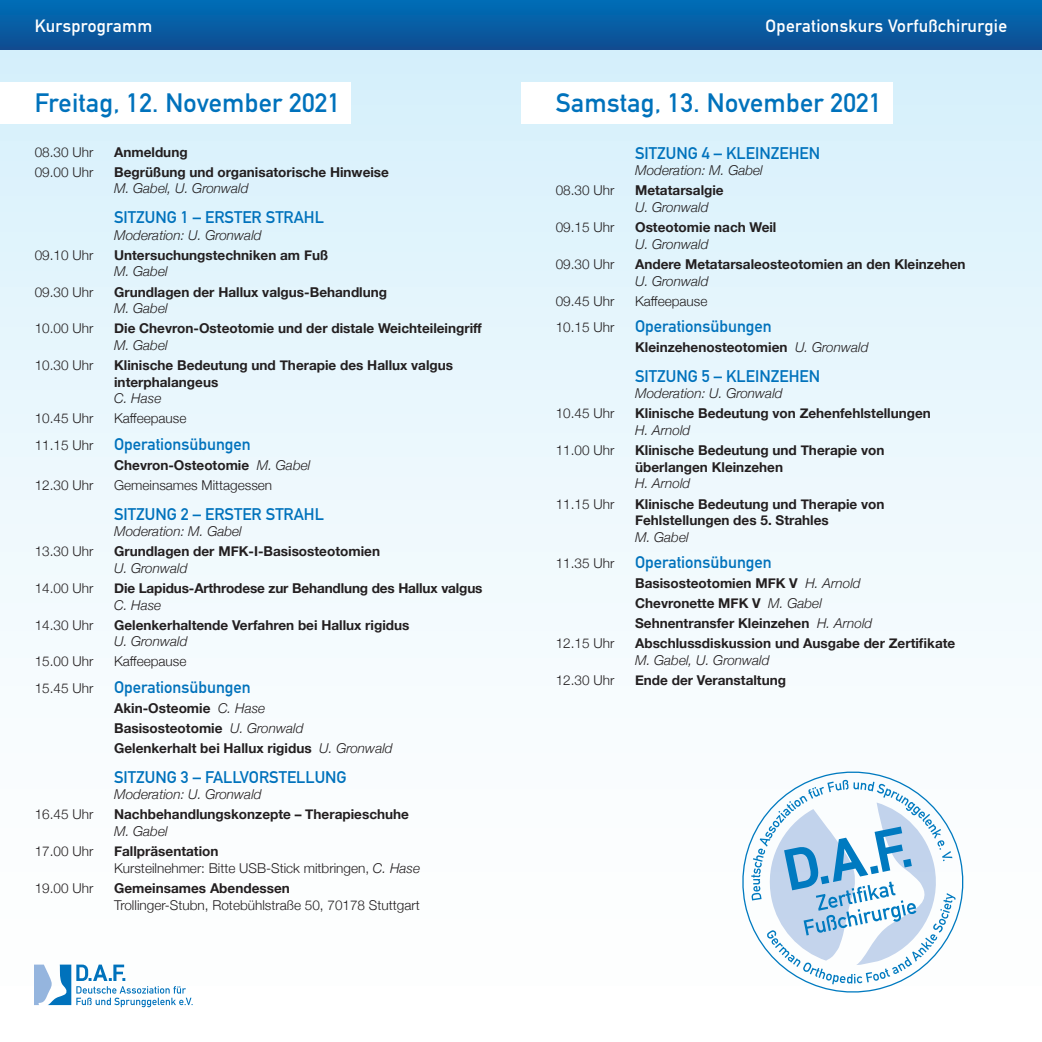
<style>
.page{position:relative;width:1042px;height:1042px;background:#fff}
.page>*{position:absolute;margin:0;border:0;box-sizing:border-box;transform-origin:0 0}
.t1{font:26.25px "DIN Mittelschrift";letter-spacing:.01em;color:#0072bc}
.t2{font:17.5px "DIN Mittelschrift";letter-spacing:.02em;color:#fff}
.t3{font:16.62px "DIN Mittelschrift";color:#0072bc}
.t4{font:700 13.65px/20.1px "Helvetica Neue";color:#231f20}
.t5{font:300 13.65px/16.6px "Helvetica Neue";color:#231f20}
.t6{font:italic 300 13.65px "Helvetica Neue";color:#231f20}
.s1{font-weight:300;font-style:italic}
.s2{font-weight:700}
.s3{font-style:italic}
</style>
<div class="page">
<div style="left:0;top:50px;width:1042px;height:992px;background:linear-gradient(to bottom,#d8f1fb,#fff)"></div>
<div style="left:507px;top:0;width:535px;height:50px;background:linear-gradient(to bottom,#006fb8,#104c91)"></div>
<div style="left:0;top:0;width:521px;height:50px;background:linear-gradient(to bottom,#006fb8,#104c91)"></div>
<svg style="left:732px;top:761px;width:241px;height:241px"></svg>
<svg style="left:751px;top:780px;width:204px;height:204px"></svg>
<div style="left:0;top:82px;width:351px;height:42px;background:#fff"></div>
<div style="left:521px;top:82px;width:371px;height:42px;background:#fff"></div>
<svg style="left:35px;top:964px;width:158px;height:43px"></svg>
<p class="t2" style="left:35px;top:15px;width:119px">Kursprogramm</p>
<p class="t2" style="left:765px;top:15px;width:243px">Operationskurs Vorfußchirurgie</p>
<h1 class="t1" style="left:35px;top:87px;width:307px">Freitag, 12. November 2021</h1>
<h1 class="t1" style="left:556px;top:87px;width:327px">Samstag, 13. November 2021</h1>
<p class="t5" style="left:35px;top:142px;width:60px">08.30 Uhr</p>
<p class="t4" style="left:114px;top:142px;width:75px">Anmeldung</p>
<p class="t5" style="left:35px;top:163px;width:60px">09.00 Uhr</p>
<p class="t4" style="left:114px;top:162px;width:276px">Begrüßung und organisatorische Hinweise</p>
<p class="t6" style="left:114px;top:178px;width:136px">M. Gabel, U. Gronwald</p>
<p class="t3" style="left:114px;top:207px;width:211px">SITZUNG 1 – ERSTER STRAHL</p>
<p class="t6" style="left:114px;top:224px;width:149px">Moderation: U. Gronwald</p>
<p class="t5" style="left:35px;top:246px;width:60px">09.10 Uhr</p>
<p class="t4" style="left:114px;top:245px;width:216px">Untersuchungstechniken am Fuß</p>
<p class="t6" style="left:114px;top:261px;width:55px">M. Gabel</p>
<p class="t5" style="left:35px;top:282px;width:60px">09.30 Uhr</p>
<p class="t4" style="left:114px;top:282px;width:274px">Grundlagen der Hallux valgus-Behandlung</p>
<p class="t6" style="left:114px;top:297px;width:55px">M. Gabel</p>
<p class="t5" style="left:35px;top:319px;width:60px">10.00 Uhr</p>
<p class="t4" style="left:114px;top:319px;width:369px">Die Chevron-Osteotomie und der distale Weichteileingriff</p>
<p class="t6" style="left:114px;top:334px;width:55px">M. Gabel</p>
<p class="t5" style="left:35px;top:356px;width:60px">10.30 Uhr</p>
<p class="t4" style="left:114px;top:357px;width:341px;line-height:16.6px">Klinische Bedeutung und Therapie des Hallux valgus interphalangeus</p>
<p class="t6" style="left:114px;top:388px;width:49px">C. Hase</p>
<p class="t5" style="left:35px;top:409px;width:60px">10.45 Uhr</p>
<p class="t5" style="left:114px;top:409px;width:74px">Kaffeepause</p>
<p class="t5" style="left:35px;top:435px;width:60px">11.15 Uhr</p>
<p class="t3" style="left:114px;top:434px;width:138px">Operationsübungen</p>
<p class="t4" style="left:114px;top:455px;width:198px">Chevron-Osteotomie <span class="s1">M. Gabel</span></p>
<p class="t5" style="left:35px;top:476px;width:60px">12.30 Uhr</p>
<p class="t5" style="left:114px;top:476px;width:160px">Gemeinsames Mittagessen</p>
<p class="t3" style="left:114px;top:504px;width:211px">SITZUNG 2 – ERSTER STRAHL</p>
<p class="t6" style="left:114px;top:520px;width:129px">Moderation: M. Gabel</p>
<p class="t5" style="left:35px;top:542px;width:60px">13.30 Uhr</p>
<p class="t4" style="left:114px;top:542px;width:267px">Grundlagen der MFK-I-Basisosteotomien</p>
<p class="t6" style="left:114px;top:557px;width:75px">U. Gronwald</p>
<p class="t5" style="left:35px;top:579px;width:60px">14.00 Uhr</p>
<p class="t4" style="left:114px;top:578px;width:370px">Die Lapidus-Arthrodese zur Behandlung des Hallux valgus</p>
<p class="t6" style="left:114px;top:594px;width:49px">C. Hase</p>
<p class="t5" style="left:35px;top:615px;width:60px">14.30 Uhr</p>
<p class="t4" style="left:114px;top:615px;width:297px">Gelenkerhaltende Verfahren bei Hallux rigidus</p>
<p class="t6" style="left:114px;top:631px;width:75px">U. Gronwald</p>
<p class="t5" style="left:35px;top:652px;width:60px">15.00 Uhr</p>
<p class="t5" style="left:114px;top:652px;width:74px">Kaffeepause</p>
<p class="t5" style="left:35px;top:678px;width:60px">15.45 Uhr</p>
<p class="t3" style="left:114px;top:677px;width:138px">Operationsübungen</p>
<p class="t4" style="left:114px;top:698px;width:280px">Akin-Osteomie <span class="s1">C. Hase<br></span>Basisosteotomie <span class="s1">U. Gronwald<br></span>Gelenkerhalt bei Hallux rigidus <span class="s1">U. Gronwald</span></p>
<p class="t3" style="left:114px;top:767px;width:234px">SITZUNG 3 – FALLVORSTELLUNG</p>
<p class="t6" style="left:114px;top:783px;width:149px">Moderation: U. Gronwald</p>
<p class="t5" style="left:35px;top:805px;width:60px">16.45 Uhr</p>
<p class="t4" style="left:114px;top:805px;width:296px">Nachbehandlungskonzepte – Therapieschuhe</p>
<p class="t6" style="left:114px;top:820px;width:55px">M. Gabel</p>
<p class="t5" style="left:35px;top:842px;width:60px">17.00 Uhr</p>
<p class="t5" style="left:114px;top:842px;width:307px"><span class="s2">Fallpräsentation<br></span>Kursteilnehmer: Bitte USB-Stick mitbringen, <span class="s3">C. Hase</span></p>
<p class="t5" style="left:35px;top:879px;width:60px">19.00 Uhr</p>
<p class="t4" style="left:114px;top:878px;width:177px">Gemeinsames Abendessen</p>
<p class="t5" style="left:114px;top:895px;width:307px">Trollinger-Stubn, Rotebühlstraße 50, 70178 Stuttgart</p>
<p class="t3" style="left:635px;top:143px;width:186px">SITZUNG 4 – KLEINZEHEN</p>
<p class="t6" style="left:635px;top:160px;width:129px">Moderation: M. Gabel</p>
<p class="t5" style="left:556px;top:181px;width:60px">08.30 Uhr</p>
<p class="t4" style="left:635px;top:181px;width:90px">Metatarsalgie</p>
<p class="t6" style="left:635px;top:196px;width:75px">U. Gronwald</p>
<p class="t5" style="left:556px;top:218px;width:60px">09.15 Uhr</p>
<p class="t4" style="left:635px;top:218px;width:143px">Osteotomie nach Weil</p>
<p class="t6" style="left:635px;top:233px;width:75px">U. Gronwald</p>
<p class="t5" style="left:556px;top:255px;width:60px">09.30 Uhr</p>
<p class="t4" style="left:635px;top:254px;width:332px">Andere Metatarsaleosteotomien an den Kleinzehen</p>
<p class="t6" style="left:635px;top:270px;width:75px">U. Gronwald</p>
<p class="t5" style="left:556px;top:291px;width:60px">09.45 Uhr</p>
<p class="t5" style="left:635px;top:291px;width:74px">Kaffeepause</p>
<p class="t5" style="left:556px;top:318px;width:60px">10.15 Uhr</p>
<p class="t3" style="left:635px;top:316px;width:138px">Operationsübungen</p>
<p class="t4" style="left:635px;top:337px;width:235px">Kleinzehenosteotomien <span class="s1">U. Gronwald</span></p>
<p class="t3" style="left:635px;top:366px;width:186px">SITZUNG 5 – KLEINZEHEN</p>
<p class="t6" style="left:635px;top:383px;width:149px">Moderation: U. Gronwald</p>
<p class="t5" style="left:556px;top:404px;width:60px">10.45 Uhr</p>
<p class="t4" style="left:635px;top:404px;width:297px">Klinische Bedeutung von Zehenfehlstellungen</p>
<p class="t6" style="left:635px;top:419px;width:57px">H. Arnold</p>
<p class="t5" style="left:556px;top:441px;width:60px">11.00 Uhr</p>
<p class="t4" style="left:635px;top:442px;width:251px;line-height:16.6px">Klinische Bedeutung und Therapie von überlangen Kleinzehen</p>
<p class="t6" style="left:635px;top:473px;width:57px">H. Arnold</p>
<p class="t5" style="left:556px;top:494px;width:60px">11.15 Uhr</p>
<p class="t4" style="left:635px;top:496px;width:251px;line-height:16.6px">Klinische Bedeutung und Therapie von<br>Fehlstellungen des 5. Strahles</p>
<p class="t6" style="left:635px;top:526px;width:55px">M. Gabel</p>
<p class="t5" style="left:556px;top:554px;width:60px">11.35 Uhr</p>
<p class="t3" style="left:635px;top:552px;width:138px">Operationsübungen</p>
<p class="t4" style="left:635px;top:573px;width:239px">Basisosteotomien MFK V <span class="s1">H. Arnold<br></span>Chevronette MFK V <span class="s1">M. Gabel<br></span>Sehnentransfer Kleinzehen <span class="s1">H. Arnold</span></p>
<p class="t5" style="left:556px;top:634px;width:60px">12.15 Uhr</p>
<p class="t4" style="left:635px;top:634px;width:322px">Abschlussdiskussion und Ausgabe der Zertifikate</p>
<p class="t6" style="left:635px;top:649px;width:136px">M. Gabel, U. Gronwald</p>
<p class="t5" style="left:556px;top:671px;width:60px">12.30 Uhr</p>
<p class="t4" style="left:635px;top:670px;width:152px">Ende der Veranstaltung</p>
</div>
